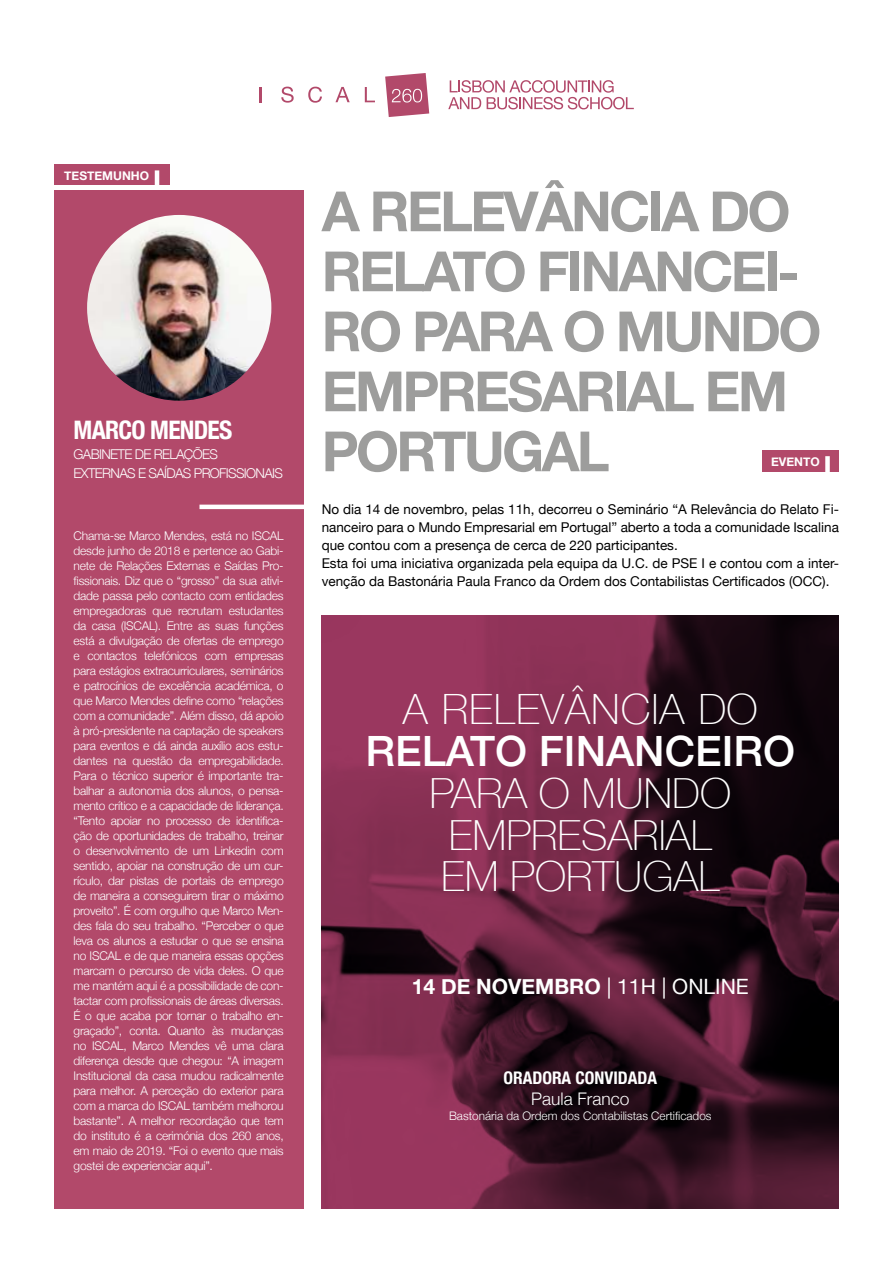
<style>
.page{position:relative;width:893px;height:1263px;background:#fff}
.page>*{position:absolute;margin:0;border:0;box-sizing:border-box;transform-origin:0 0}
.t1{font:700 55.5px/60px "Helvetica Neue";letter-spacing:-.05em;color:#9d9d9c}
.t2{font:500 41.85px "Helvetica Neue";color:#fff}
.t3{font:100 41.85px "Helvetica Neue";letter-spacing:.025em;color:#fff}
.t4{font:100 41.55px/41.8px "Helvetica Neue";color:#fff}
.t5{font:700 condensed 25.5px "Helvetica Neue";letter-spacing:-.03em;color:#fff}
.t6{font:700 21.15px "Helvetica Neue";color:#fff}
.t7{font:700 condensed 17.4px "Helvetica Neue";color:#fff}
.t8{font:300 17.4px "Helvetica Neue";color:#fff}
.t9{font:13.5px/18px "Helvetica Neue";color:#000}
.t10{font:300 13.5px/19.5px "Helvetica Neue";letter-spacing:-.05em;color:#fff}
.t11{font:300 12px/15px "Helvetica Neue";letter-spacing:-.02em;color:#fff;text-align:justify}
.t12{font:700 12px "Helvetica Neue";color:#fff}
.t13{font:300 11.85px "Helvetica Neue";color:#fff}
.s1{font-weight:400}
</style>
<div class="page">
<svg style="left:448px;top:80px;width:186px;height:29px"></svg>
<svg style="left:259px;top:87px;width:2px;height:15px"></svg>
<svg style="left:281px;top:87px;width:13px;height:16px"></svg>
<svg style="left:308px;top:87px;width:14px;height:16px"></svg>
<svg style="left:365px;top:87px;width:10px;height:15px"></svg>
<svg style="left:335px;top:87px;width:15px;height:15px"></svg>
<svg style="left:385px;top:73px;width:44px;height:44px;background:#c16e88"></svg>
<div style="left:54px;top:191px;width:250px;height:1018px;background:#b2496a"></div>
<img style="left:87px;top:215px;width:184px;height:186px">
<hr style="left:199px;top:505px;width:114px;height:4px;background:#fff">
<div style="left:54px;top:164px;width:116px;height:21px;background:#b2496a"></div>
<hr style="left:155px;top:170px;width:4px;height:16px;background:#fff">
<div style="left:762px;top:450px;width:77px;height:22px;background:#b2496a"></div>
<div style="left:825px;top:456px;width:5px;height:16px;background:#fff"></div>
<svg style="left:322px;top:615px;width:517px;height:594px;background:#561e36"></svg>
<p class="t12" style="left:64px;top:166px;width:86px">TESTEMUNHO</p>
<h3 class="t5" style="left:74px;top:409px;width:160px">MARCO MENDES</h3>
<p class="t10" style="left:74px;top:443px;width:211px">GABINETE DE RELAÇÕES<br>EXTERNAS E SAÍDAS PROFISSIONAIS</p>
<p class="t11" style="left:74px;top:528px;width:212px">Chama-se Marco Mendes, está no ISCAL desde junho de 2018 e pertence ao Gabi&shy;nete de Relações Externas e Saídas Pro&shy;fissionais. Diz que o “grosso” da sua ativi&shy;dade passa pelo contacto com entidades empregadoras que recrutam estudantes da casa (ISCAL). Entre as suas funções está a divulgação de ofertas de emprego e contactos telefónicos com empresas para estágios extracurriculares, seminários e patrocínios de excelência académica, o que Marco Mendes define como “relações com a comunidade”. Além disso, dá apoio à pró-presidente na captação de speakers para eventos e dá ainda auxílio aos estu&shy;dantes na questão da empregabilidade.<br>Para o técnico superior é importante tra&shy;balhar a autonomia dos alunos, o pensa&shy;mento crítico e a capacidade de liderança. “Tento apoiar no processo de identifica&shy;ção de oportunidades de trabalho, treinar o desenvolvimento de um Linkedin com sentido, apoiar na construção de um cur&shy;rículo, dar pistas de portais de emprego de maneira a conseguirem tirar o máximo proveito”. É com orgulho que Marco Men&shy;des fala do seu trabalho. “Perceber o que leva os alunos a estudar o que se ensina no ISCAL e de que maneira essas opções marcam o percurso de vida deles. O que me mantém aqui é a possibilidade de con&shy;tactar com profissionais de áreas diversas.<br>É o que acaba por tornar o trabalho en&shy;graçado”, conta. Quanto às mudanças no ISCAL, Marco Mendes vê uma clara diferença desde que chegou: “A imagem Institucional da casa mudou radicalmente para melhor. A perceção do exterior para com a marca do ISCAL também melhorou bastante”. A melhor recordação que tem do instituto é a cerimónia dos 260 anos, em maio de 2019. “Foi o evento que mais gostei de experienciar aqui”.</p>
<h1 class="t1" style="left:322px;top:183px;width:501px">A RELEVÂNCIA DO<br>RELATO FINANCEI-<br>RO PARA O MUNDO<br>EMPRESARIAL EM<br>PORTUGAL</h1>
<p class="t12" style="left:771px;top:453px;width:50px">EVENTO</p>
<p class="t9" style="left:322px;top:500px;width:519px">No dia 14 de novembro, pelas 11h, decorreu o Seminário “A Relevância do Relato Fi&shy;nanceiro para o Mundo Empresarial em Portugal” aberto a toda a comunidade Iscalina que contou com a presença de cerca de 220 participantes.<br>Esta foi uma iniciativa organizada pela equipa da U.C. de PSE I e contou com a inter&shy;venção da Bastonária Paula Franco da Ordem dos Contabilistas Certificados (OCC).</p>
<h2 class="t3" style="left:403px;top:677px;width:356px">A RELEVÂNCIA DO</h2>
<h2 class="t2" style="left:365px;top:717px;width:431px">RELATO FINANCEIRO</h2>
<h3 class="t4" style="left:429px;top:770px;width:303px">PARA O MUNDO<br>EMPRESARIAL<br>EM PORTUGAL</h3>
<h3 class="t6" style="left:412px;top:970px;width:338px">14 DE NOVEMBRO <span class="s1">| 11H | ONLINE</span></h3>
<h3 class="t7" style="left:503px;top:1063px;width:155px">ORADORA CONVIDADA</h3>
<h3 class="t8" style="left:531px;top:1084px;width:100px">Paula Franco</h3>
<p class="t13" style="left:449px;top:1106px;width:264px">Bastonária da Ordem dos Contabilistas Certificados</p>
</div>
